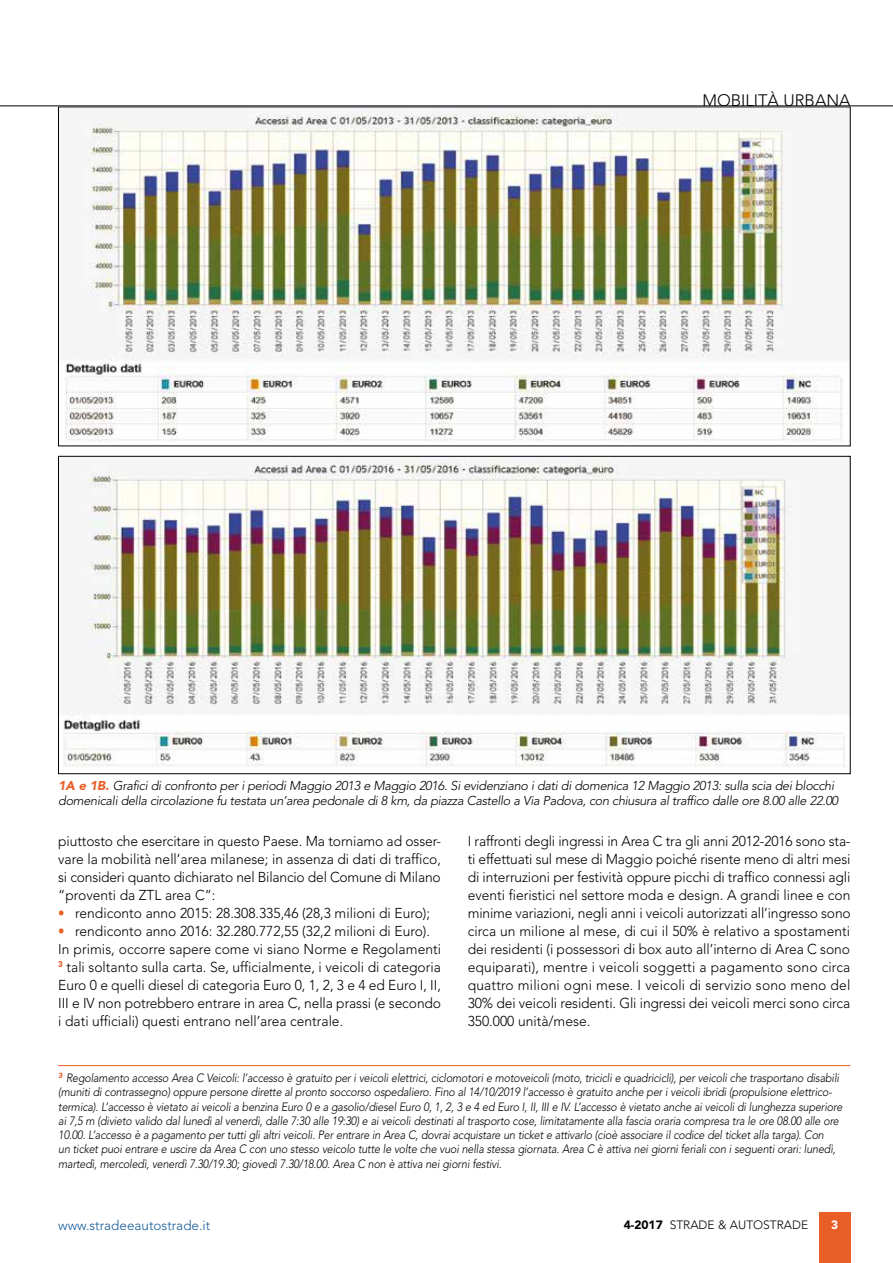
<style>
.page{position:relative;width:893px;height:1263px;background:#fff}
.page>*{position:absolute;margin:0;border:0;box-sizing:border-box;transform-origin:0 0}
.t1{font:300 16.5px "Avenir";color:#000}
.t2{font:300 14.25px/18px "Avenir";color:#000;text-align:justify}
.t3{font:300 13.5px "Avenir";color:#165b9a}
.t4{font:italic 300 12.75px/14.2px "Avenir";letter-spacing:-.025em;color:#000}
.t5{font:italic 300 12px/14.2px "Avenir";letter-spacing:-.015em;color:#000;scale:.9 1}
.t6{font:300 12px "Avenir";color:#000}
.t7{font:900 12px "Avenir";color:#fff}
.s1{font-weight:900;color:#e95e27}
.s2{color:#e95e27}
.s3{font-weight:900}
</style>
<div class="page">
<div style="left:819px;top:1212px;width:31px;height:51px;background:#e95e27"></div>
<hr style="left:0;top:106px;width:893px;height:1px;background:#000">
<img style="left:64px;top:109px;width:779px;height:333px">
<img style="left:64px;top:458px;width:781px;height:309px">
<hr style="left:58px;top:1065px;width:792px;height:1px;background:#e95e27">
<p class="t1" style="left:702px;top:90px;width:150px">MOBILITÀ URBANA</p>
<p class="t4" style="left:58px;top:779px;width:781px"><span class="s1">1A e 1B.</span> Grafici di confronto per i periodi Maggio 2013 e Maggio 2016. Si evidenziano i dati di domenica 12 Maggio 2013: sulla scia dei blocchi domenicali della circolazione fu testata un’area pedonale di 8 km, da piazza Castello a Via Padova, con chiusura al traffico dalle ore 8.00 alle 22.00</p>
<p class="t2" style="left:58px;top:832px;width:384px">piuttosto che esercitare in questo Paese. Ma torniamo ad osser&shy;vare la mobilità nell’area milanese; in assenza di dati di traffico, si consideri quanto dichiarato nel Bilancio del Comune di Milano “proventi da ZTL area C”:</p>
<p class="t2" style="left:58px;top:904px;width:373px"><span class="s2">•</span> rendiconto anno 2015: 28.308.335,46 (28,3 milioni di Euro);</p>
<p class="t2" style="left:58px;top:922px;width:384px;text-align:left"><span class="s2">•</span> rendiconto anno 2016: 32.280.772,55 (32,2 milioni di Euro).<br>In primis, occorre sapere come vi siano Norme e Regolamenti <sup>3</sup> tali soltanto sulla carta. Se, ufficialmente, i veicoli di categoria Euro 0 e quelli diesel di categoria Euro 0, 1, 2, 3 e 4 ed Euro I, II, III e IV non potrebbero entrare in area C, nella prassi (e secondo i dati ufficiali) questi entrano nell’area centrale.</p>
<p class="t2" style="left:468px;top:832px;width:384px">I raffronti degli ingressi in Area C tra gli anni 2012-2016 sono sta&shy;ti effettuati sul mese di Maggio poiché risente meno di altri mesi di interruzioni per festività oppure picchi di traffico connessi agli eventi fieristici nel settore moda e design. A grandi linee e con minime variazioni, negli anni i veicoli autorizzati all’ingresso sono circa un milione al mese, di cui il 50% è relativo a spostamenti dei residenti (i possessori di box auto all’interno di Area C sono equiparati), mentre i veicoli soggetti a pagamento sono circa quattro milioni ogni mese. I veicoli di servizio sono meno del 30% dei veicoli residenti. Gli ingressi dei veicoli merci sono circa 350.000 unità/mese.</p>
<p class="t5" style="left:58px;top:1071px;width:873px"><sup>3</sup> Regolamento accesso Area C Veicoli: l’accesso è gratuito per i veicoli elettrici, ciclomotori e motoveicoli (moto, tricicli e quadricicli), per veicoli che trasportano disabili (muniti di contrassegno) oppure persone dirette al pronto soccorso ospedaliero. Fino al 14/10/2019 l’accesso è gratuito anche per i veicoli ibridi (propulsione elettrico&shy;termica). L’accesso è vietato ai veicoli a benzina Euro 0 e a gasolio/diesel Euro 0, 1, 2, 3 e 4 ed Euro I, II, III e IV. L’accesso è vietato anche ai veicoli di lunghezza superiore ai 7,5 m (divieto valido dal lunedì al venerdì, dalle 7:30 alle 19:30) e ai veicoli destinati al trasporto cose, limitatamente alla fascia oraria compresa tra le ore 08.00 alle ore 10.00. L’accesso è a pagamento per tutti gli altri veicoli. Per entrare in Area C, dovrai acquistare un ticket e attivarlo (cioè associare il codice del ticket alla targa). Con<br>un ticket puoi entrare e uscire da Area C con uno stesso veicolo tutte le volte che vuoi nella stessa giornata. Area C è attiva nei giorni feriali con i seguenti orari: lunedì, martedì, mercoledì, venerdì 7.30/19.30; giovedì 7.30/18.00. Area C non è attiva nei giorni festivi.</p>
<p class="t3" style="left:58px;top:1217px;width:154px">www.stradeeautostrade.it</p>
<p class="t6" style="left:624px;top:1218px;width:186px"><span class="s3">4-2017</span> STRADE &amp; AUTOSTRADE</p>
<p class="t7" style="left:831px;top:1217px;width:9px">3</p>
</div>
